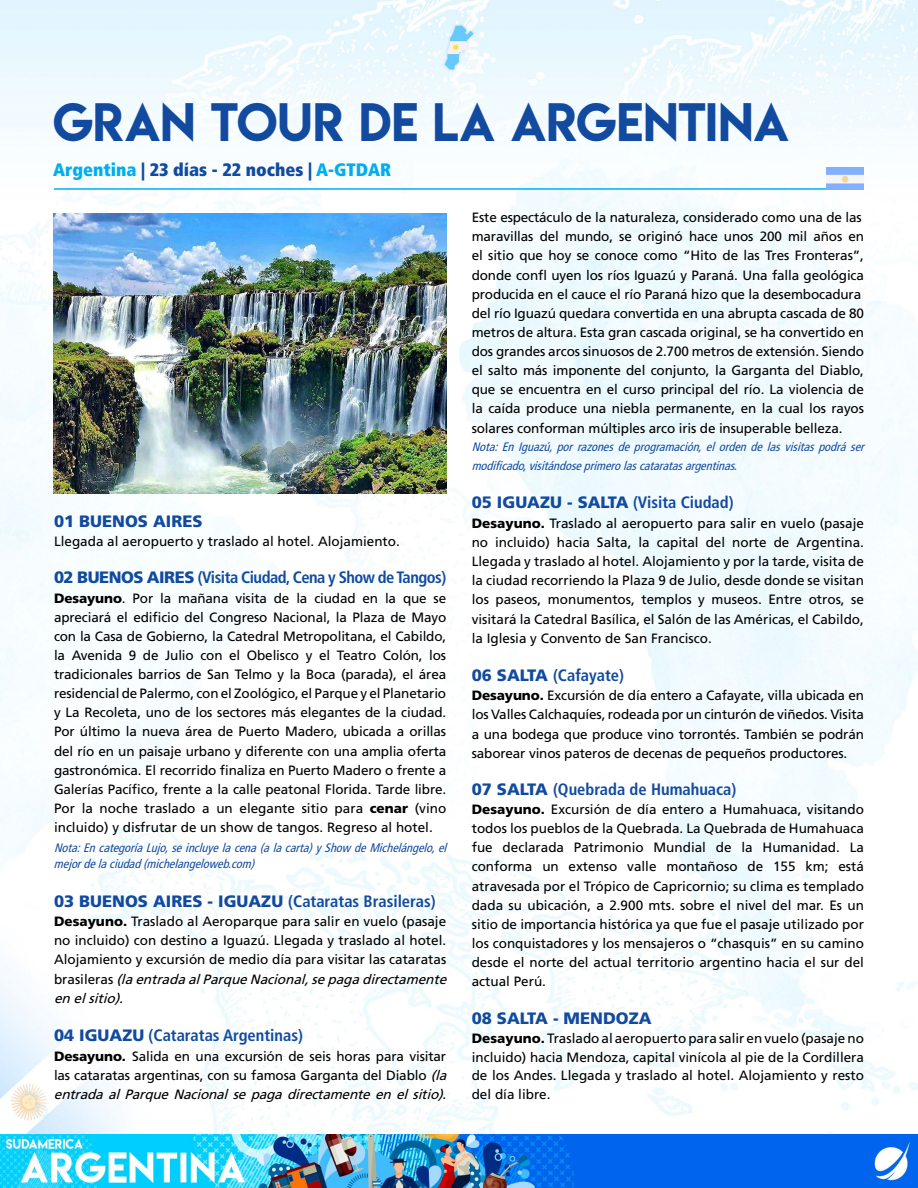
<style>
.page{position:relative;width:918px;height:1188px;background:#fff}
.page>*{position:absolute;margin:0;border:0;box-sizing:border-box;transform-origin:0 0}
.t1{font:48px "Lemon Milk";color:#114a9f}
.t2{font:900 condensed 18px "Frutiger";color:#114a9f}
.t3{font:700 condensed 16.5px "Frutiger";color:#114a9f}
.t4{font:900 16.5px "Frutiger";color:#114a9f}
.t5{font:700 condensed 16.5px "Frutiger";letter-spacing:-.03em;color:#114a9f}
.t6{font:13.5px/19.2px "Frutiger";letter-spacing:-.01em;color:#000;text-align:justify}
.t7{font:italic condensed 12.3px/16.5px "Frutiger";color:#114a9f}
.s1{color:#00aeef}
.s2{font-weight:700;font-stretch:condensed}
.s3{font-weight:900}
.s4{font-weight:900;font-stretch:normal}
.s5{font-style:italic}
</style>
<div class="page">
<img style="left:0;top:1px;width:918px;height:1133px">
<img style="left:0;top:1134px;width:918px;height:54px">
<hr style="left:54px;top:188px;width:810px;height:2px;background:#00aeef">
<img style="left:826px;top:168px;width:38px;height:22px">
<img style="left:53px;top:213px;width:393px;height:280px">
<h1 class="t1" style="left:53px;top:88px;width:738px">GRAN TOUR DE LA ARGENTINA</h1>
<h2 class="t2" style="left:53px;top:159px;width:339px"><span class="s1">Argentina</span> | 23 días - 22 noches | <span class="s1">A-GTDAR</span></h2>
<p class="t6" style="left:472px;top:208px;width:394px;text-align:left">Este espectáculo de la naturaleza, considerado como una de las maravillas del mundo, se originó hace unos 200 mil años en el sitio que hoy se conoce como “Hito de las Tres Fronteras”, donde confl uyen los ríos Iguazú y Paraná. Una falla geológica producida en el cauce el río Paraná hizo que la desembocadura del río Iguazú quedara convertida en una abrupta cascada de 80 metros de altura. Esta gran cascada original, se ha convertido en dos grandes arcos sinuosos de 2.700 metros de extensión. Siendo el salto más imponente del conjunto, la Garganta del Diablo, que se encuentra en el curso principal del río. La violencia de la caída produce una niebla permanente, en la cual los rayos solares conforman múltiples arco iris de insuperable belleza.</p>
<p class="t7" style="left:472px;top:438px;width:398px;line-height:18.8px">Nota:En Iguazú,por razones de programación,el orden de las visitas podrá ser modificado,visitándoseprimerolascataratasargentinas.</p>
<p class="t4" style="left:472px;top:493px;width:263px">05 IGUAZU - SALTA <span class="s2">(Visita Ciudad)</span></p>
<p class="t6" style="left:472px;top:513px;width:394px"><span class="s3">Desayuno.</span> Traslado al aeropuerto para salir en vuelo (pasaje no incluido) hacia Salta, la capital del norte de Argentina.<br>Llegada y traslado al hotel. Alojamiento y por la tarde, visita de la ciudad recorriendo la Plaza 9 de Julio, desde donde se visitan los paseos, monumentos, templos y museos. Entre otros, se visitará la Catedral Basílica, el Salón de las Américas, el Cabildo, la Iglesia y Convento de San Francisco.</p>
<p class="t3" style="left:472px;top:666px;width:154px"><span class="s4">06 SALTA</span> (Cafayate)</p>
<p class="t6" style="left:472px;top:686px;width:394px"><span class="s3">Desayuno.</span> Excursión de día entero a Cafayate, villa ubicada en los Valles Calchaquíes, rodeada por un cinturón de viñedos. Visita a una bodega que produce vino torrontés. También se podrán saborear vinos pateros de decenas de pequeños productores.</p>
<p class="t3" style="left:472px;top:779px;width:266px"><span class="s4">07 SALTA</span> (Quebrada de Humahuaca)</p>
<p class="t6" style="left:472px;top:800px;width:394px"><span class="s3">Desayuno.</span> Excursión de día entero a Humahuaca, visitando todos los pueblos de la Quebrada. La Quebrada de Humahuaca fue declarada Patrimonio Mundial de la Humanidad. La conforma un extenso valle montañoso de 155 km; está atravesada por el Trópico de Capricornio; su clima es templado dada su ubicación, a 2.900 mts. sobre el nivel del mar. Es un sitio de importancia histórica ya que fue el pasaje utilizado por los conquistadores y los mensajeros o “chasquis” en su camino desde el norte del actual territorio argentino hacia el sur del actual Perú.</p>
<p class="t4" style="left:472px;top:1008px;width:181px">08 SALTA - MENDOZA</p>
<p class="t6" style="left:472px;top:1029px;width:394px;line-height:18.8px"><span class="s3">Desayuno.</span> Traslado al aeropuerto para salir en vuelo (pasaje no incluido) hacia Mendoza, capital vinícola al pie de la Cordillera de los Andes. Llegada y traslado al hotel. Alojamiento y resto del día libre.</p>
<p class="t4" style="left:54px;top:512px;width:150px">01 BUENOS AIRES</p>
<p class="t6" style="left:54px;top:532px;width:347px">Llegada al aeropuerto y traslado al hotel. Alojamiento.</p>
<p class="t5" style="left:54px;top:568px;width:394px"><span class="s4">02 BUENOS AIRES</span> (Visita Ciudad, Cena y Show de Tangos)</p>
<p class="t6" style="left:54px;top:588px;width:394px"><span class="s3">Desayuno</span>. Por la mañana visita de la ciudad en la que se apreciará el edificio del Congreso Nacional, la Plaza de Mayo con la Casa de Gobierno, la Catedral Metropolitana, el Cabildo, la Avenida 9 de Julio con el Obelisco y el Teatro Colón, los tradicionales barrios de San Telmo y la Boca (parada), el área residencial de Palermo, con el Zoológico, el Parque y el Planetario y La Recoleta, uno de los sectores más elegantes de la ciudad.<br>Por último la nueva área de Puerto Madero, ubicada a orillas del río en un paisaje urbano y diferente con una amplia oferta gastronómica. El recorrido finaliza en Puerto Madero o frente a Galerías Pacífico, frente a la calle peatonal Florida. Tarde libre.<br>Por la noche traslado a un elegante sitio para <span class="s3">cenar</span> (vino incluido) y disfrutar de un show de tangos. Regreso al hotel.</p>
<p class="t7" style="left:54px;top:839px;width:398px">Nota:EncategoríaLujo,seincluyelacena(alacarta)yShow deMichelángelo,el mejordelaciudad(michelangeloweb.com)</p>
<p class="t3" style="left:54px;top:891px;width:383px"><span class="s4">03 BUENOS AIRES - IGUAZU</span> (Cataratas Brasileras)</p>
<p class="t6" style="left:54px;top:912px;width:398px;text-align:left"><span class="s3">Desayuno.</span> Traslado al Aeroparque para salir en vuelo (pasaje no incluido) con destino a Iguazú. Llegada y traslado al hotel.<br>Alojamiento y excursión de medio día para visitar las cataratas b r a s i l e r a s <span class="s5">(laentradaalParqueNacional,sepagadirectamente en elsitio).</span></p>
<p class="t3" style="left:54px;top:1026px;width:250px"><span class="s4">04 IGUAZU</span> (Cataratas Argentinas)</p>
<p class="t6" style="left:54px;top:1046px;width:398px;text-align:left"><span class="s3">Desayuno.</span> Salida en una excursión de seis horas para visitar las cataratas argentinas, con su famosa Garganta del Diablo <span class="s5">(la entrada al Parque Nacional se paga directamente en el sitio)</span>.</p>
</div>
